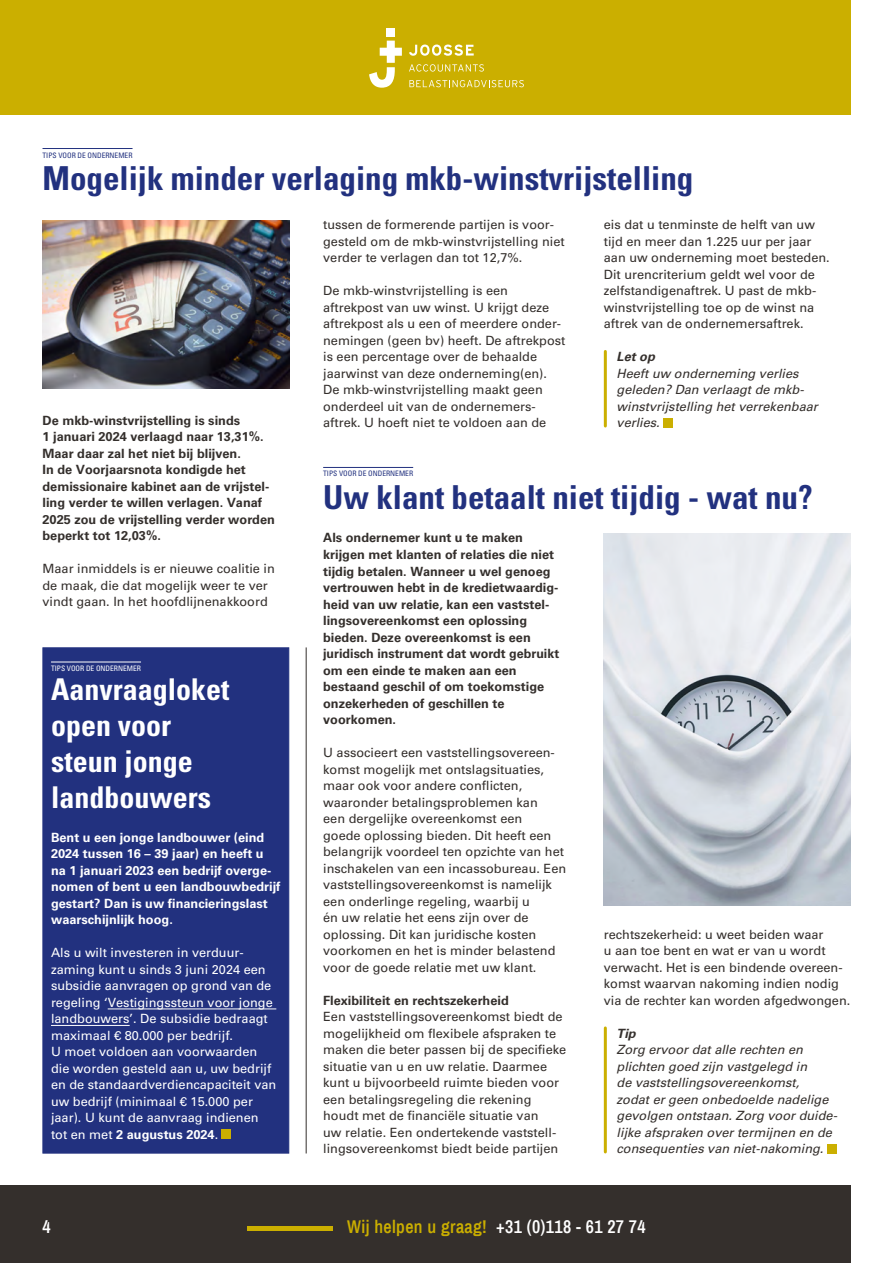
<style>
.page{position:relative;width:893px;height:1263px;background:#fff}
.page>*{position:absolute;margin:0;border:0;box-sizing:border-box;transform-origin:0 0}
.t1{font:700 condensed 33px "Univers LT Std";color:#22317f}
.t2{font:700 condensed 30px/36px "Univers LT Std";color:#fff}
.t3{font:600 18px "Archivo Narrow";letter-spacing:.02em;color:#cbaf00}
.t4{font:600 18px "Archivo Narrow";color:#fff}
.t5{font:12.75px/16.5px "Univers LT Std";color:#342f2c}
.t6{font:700 12.75px/16.5px "Univers LT Std";color:#342f2c}
.t7{font:12.75px/16.5px "Univers LT Std";color:#fff}
.t8{font:italic 12.75px/16.5px "Univers LT Std";color:#342f2c}
.t9{font:700 12.75px/16.5px "Univers LT Std";color:#fff}
.t10{font:italic 700 12.75px "Univers LT Std";color:#342f2c}
.t11{font:condensed 7.5px "Univers LT Std";color:#22317f}
.t12{font:condensed 7.5px "Univers LT Std";color:#fff}
.s1{font-weight:700}
.s2{color:#fff}
</style>
<div class="page">
<div style="left:0;top:0;width:850px;height:115px;background:#cbaf00"></div>
<div style="left:0;top:1186px;width:850px;height:77px;background:#342f2c"></div>
<hr style="left:247px;top:1226px;width:85px;height:4px;background:#cbaf00">
<svg style="left:409px;top:64px;width:75px;height:8px"></svg>
<svg style="left:409px;top:45px;width:65px;height:11px"></svg>
<svg style="left:409px;top:80px;width:115px;height:7px"></svg>
<svg style="left:369px;top:41px;width:33px;height:47px"></svg>
<div style="left:387px;top:28px;width:8px;height:8px;background:#fff"></div>
<div style="left:43px;top:647px;width:246px;height:506px;background:#22317f;border:1px solid #22317f"></div>
<div style="left:663px;top:418px;width:9px;height:9px;background:#cbaf00"></div>
<hr style="left:108px;top:1008px;width:168px;height:1px;background:#fff">
<hr style="left:51px;top:1025px;width:79px;height:1px;background:#fff">
<div style="left:222px;top:1129px;width:9px;height:10px;background:#cbaf00"></div>
<div style="left:827px;top:1144px;width:9px;height:9px;background:#cbaf00"></div>
<hr style="left:43px;top:148px;width:90px;height:1px;background:#22317f">
<hr style="left:51px;top:662px;width:90px;height:1px;background:#fff">
<hr style="left:323px;top:467px;width:90px;height:1px;background:#22317f">
<img style="left:43px;top:220px;width:246px;height:169px">
<img style="left:604px;top:533px;width:246px;height:373px">
<hr style="left:604px;top:351px;width:3px;height:75px;background:#cbaf00">
<hr style="left:306px;top:647px;width:1px;height:506px;background:#342f2c">
<hr style="left:604px;top:1028px;width:3px;height:124px;background:#cbaf00">
<p class="t11" style="left:43px;top:150px;width:92px">TIPS VOOR DE ONDERNEMER</p>
<h1 class="t1" style="left:43px;top:158px;width:652px">Mogelijk minder verlaging mkb-winstvrijstelling</h1>
<p class="t6" style="left:43px;top:412px;width:234px">De mkb-winstvrijstelling is sinds<br>1 januari 2024 verlaagd naar 13,31%.<br>Maar daar zal het niet bij blijven.<br>In de Voorjaarsnota kondigde het demissionaire kabinet aan de vrijstel&shy;ling verder te willen verlagen. Vanaf 2025 zou de vrijstelling verder worden beperkt tot 12,03%.</p>
<p class="t5" style="left:43px;top:560px;width:234px">Maar inmiddels is er nieuwe coalitie in de maak, die dat mogelijk weer te ver vindt gaan. In het hoofdlijnenakkoord</p>
<p class="t12" style="left:51px;top:664px;width:92px">TIPS VOOR DE ONDERNEMER</p>
<h2 class="t2" style="left:51px;top:671px;width:180px">Aanvraagloket open voor steun jonge landbouwers</h2>
<p class="t9" style="left:51px;top:829px;width:231px">Bent u een jonge landbouwer (eind 2024 tussen 16 – 39 jaar) en heeft u na 1 januari 2023 een bedrijf overge&shy;nomen of bent u een landbouwbedrijf gestart? Dan is uw financieringslast waarschijnlijk hoog.</p>
<p class="t7" style="left:51px;top:944px;width:227px">Als u wilt investeren in verduur&shy;zaming kunt u sinds 3 juni 2024 een subsidie aanvragen op grond van de regeling ‘Vestigingssteun voor jonge landbouwers’. De subsidie bedraagt maximaal € 80.000 per bedrijf.<br>U moet voldoen aan voorwaarden die worden gesteld aan u, uw bedrijf en de standaardverdiencapaciteit van uw bedrijf (minimaal € 15.000 per jaar). U kunt de aanvraag indienen tot en met <span class="s1">2 augustus 2024</span>.</p>
<p class="t5" style="left:323px;top:217px;width:243px">tussen de formerende partijen is voor&shy;gesteld om de mkb-winstvrijstelling niet verder te verlagen dan tot 12,7%.</p>
<p class="t5" style="left:323px;top:283px;width:244px">De mkb-winstvrijstelling is een aftrekpost van uw winst. U krijgt deze aftrekpost als u een of meerdere onder&shy;nemingen (geen bv) heeft. De aftrekpost is een percentage over de behaalde jaarwinst van deze onderneming(en).<br>De mkb-winstvrijstelling maakt geen onderdeel uit van de ondernemers&shy;aftrek. U hoeft niet te voldoen aan de</p>
<p class="t5" style="left:604px;top:217px;width:227px">eis dat u tenminste de helft van uw tijd en meer dan 1.225 uur per jaar aan uw onderneming moet besteden.<br>Dit urencriterium geldt wel voor de zelfstandigenaftrek. U past de mkb&shy;winstvrijstelling toe op de winst na aftrek van de ondernemersaftrek.</p>
<p class="t10" style="left:617px;top:349px;width:40px">Let op</p>
<p class="t8" style="left:617px;top:365px;width:203px">Heeft uw onderneming verlies geleden? Dan verlaagt de mkb&shy;winstvrijstelling het verrekenbaar verlies.</p>
<p class="t11" style="left:323px;top:469px;width:92px">TIPS VOOR DE ONDERNEMER</p>
<h1 class="t1" style="left:323px;top:477px;width:491px">Uw klant betaalt niet tijdig - wat nu?</h1>
<p class="t6" style="left:323px;top:530px;width:238px">Als ondernemer kunt u te maken krijgen met klanten of relaties die niet tijdig betalen. Wanneer u wel genoeg vertrouwen hebt in de kredietwaardig&shy;heid van uw relatie, kan een vaststel&shy;lingsovereenkomst een oplossing bieden. Deze overeenkomst is een juridisch instrument dat wordt gebruikt om een einde te maken aan een bestaand geschil of om toekomstige onzekerheden of geschillen te voorkomen.</p>
<p class="t5" style="left:323px;top:744px;width:245px">U associeert een vaststellingsovereen&shy;komst mogelijk met ontslagsituaties, maar ook voor andere conflicten, waaronder betalingsproblemen kan<br>een dergelijke overeenkomst een<br>goede oplossing bieden. Dit heeft een belangrijk voordeel ten opzichte van het inschakelen van een incassobureau. Een vaststellingsovereenkomst is namelijk een onderlinge regeling, waarbij u<br>én uw relatie het eens zijn over de oplossing. Dit kan juridische kosten voorkomen en het is minder belastend voor de goede relatie met uw klant.</p>
<p class="t6" style="left:323px;top:992px;width:187px">Flexibiliteit en rechtszekerheid</p>
<p class="t5" style="left:323px;top:1008px;width:245px">Een vaststellingsovereenkomst biedt de mogelijkheid om flexibele afspraken te maken die beter passen bij de specifieke situatie van u en uw relatie. Daarmee kunt u bijvoorbeeld ruimte bieden voor een betalingsregeling die rekening houdt met de financiële situatie van<br>uw relatie. Een ondertekende vaststell&shy;lingsovereenkomst biedt beide partijen</p>
<p class="t5" style="left:604px;top:926px;width:248px">rechtszekerheid: u weet beiden waar<br>u aan toe bent en wat er van u wordt verwacht. Het is een bindende overeen&shy;komst waarvan nakoming indien nodig via de rechter kan worden afgedwongen.</p>
<p class="t10" style="left:617px;top:1026px;width:21px">Tip</p>
<p class="t8" style="left:617px;top:1041px;width:222px">Zorg ervoor dat alle rechten en plichten goed zijn vastgelegd in<br>de vaststellingsovereenkomst,<br>zodat er geen onbedoelde nadelige gevolgen ontstaan. Zorg voor duide&shy;lijke afspraken over termijnen en de consequenties van niet-nakoming.</p>
<h3 class="t4" style="left:43px;top:1216px;width:10px">4</h3>
<h3 class="t3" style="left:347px;top:1216px;width:300px">Wij helpen u graag! <span class="s2">+31 (0)118 - 61 27 74</span></h3>
</div>
